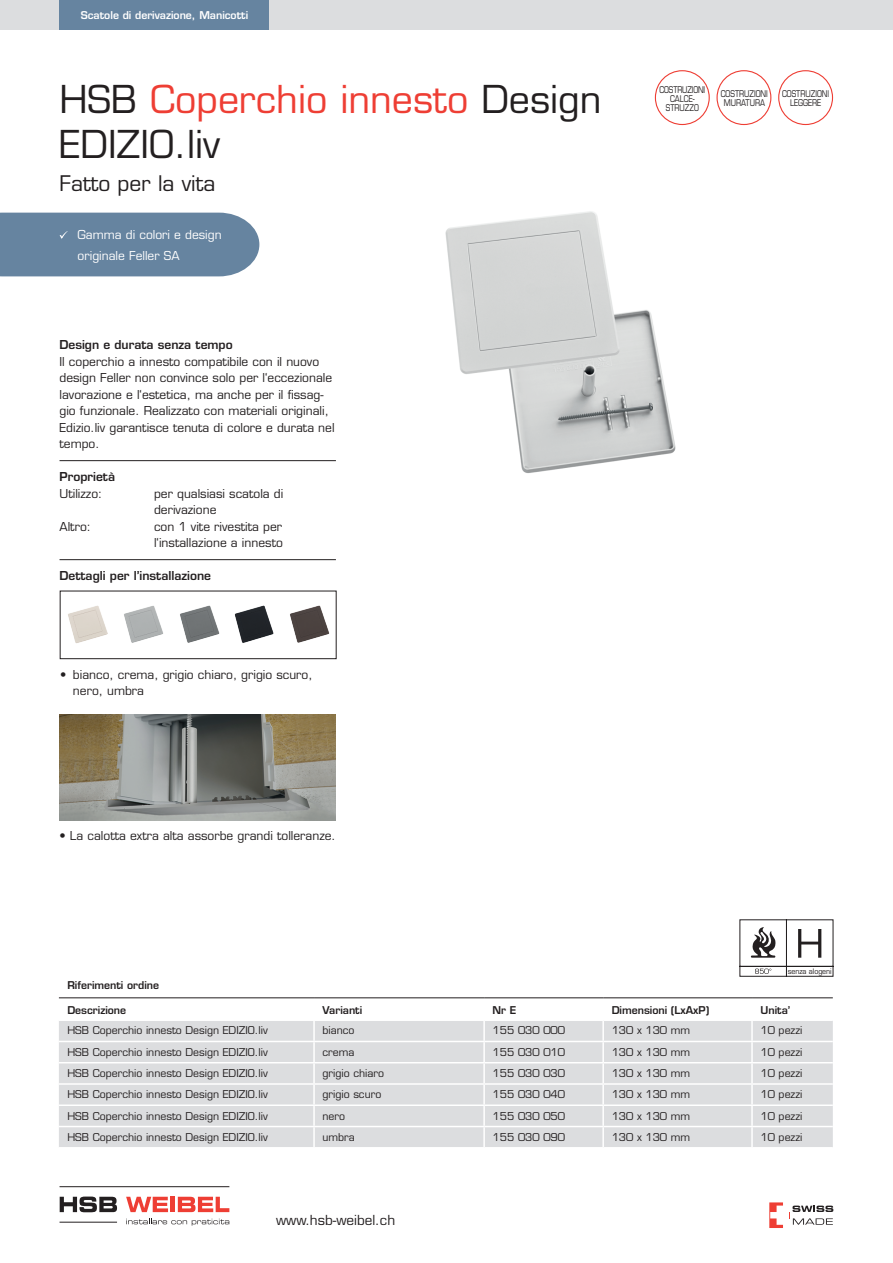
<style>
.page{position:relative;width:893px;height:1263px;background:#fff}
.page>*{position:absolute;margin:0;border:0;box-sizing:border-box;transform-origin:0 0}
.t1{font:37.5px "Eurostile LT Std";color:#ee3e34}
.t2{font:37.5px "Eurostile LT Std";color:#231f20}
.t3{font:21px "Eurostile LT Std";color:#231f20}
.t4{font:13.5px "Eurostile LT Std";color:#231f20}
.t5{font:12px/16.5px "Eurostile LT Std";color:#231f20}
.t6{font:600 12px "Eurostile LT Std";color:#231f20}
.t7{font:12px/20.7px "Eurostile LT Std";color:#fff}
.t8{font:10.5px "Eurostile LT Std";color:#231f20}
.t9{font:600 10.5px "Eurostile LT Std";color:#231f20}
.t10{font:600 10.5px "Eurostile LT Std";color:#fff}
.t11{font:9px/9px "Eurostile LT Std";color:#231f20;text-align:center;scale:.8 1}
.t12{font:7.35px "Eurostile";letter-spacing:-.005em;color:#231f20;scale:.95 1}
.s1{color:#231f20}
</style>
<div class="page">
<svg style="left:769px;top:1202px;width:14px;height:26px"></svg>
<svg style="left:789px;top:1205px;width:44px;height:20px"></svg>
<img style="left:445px;top:211px;width:231px;height:262px">
<div style="left:0;top:0;width:893px;height:30px;background:#dcdddf"></div>
<div style="left:716px;top:70px;width:55px;height:55px;border:1px solid #ee3e34;border-radius:50%"></div>
<div style="left:655px;top:70px;width:55px;height:55px;border:1px solid #ee3e34;border-radius:50%"></div>
<div style="left:778px;top:70px;width:55px;height:55px;border:1px solid #ee3e34;border-radius:50%"></div>
<div style="left:60px;top:0;width:209px;height:30px;background:#6684a0"></div>
<hr style="left:60px;top:460px;width:276px;height:1px;background:#231f20">
<hr style="left:60px;top:559px;width:276px;height:1px;background:#231f20">
<div style="left:0;top:213px;width:259px;height:63px;background:#6684a0"></div>
<div style="left:59px;top:1021px;width:774px;height:126px;background:#dcdddf"></div>
<hr style="left:59px;top:997px;width:255px;height:1px;background:#231f20">
<hr style="left:314px;top:997px;width:170px;height:1px;background:#231f20">
<hr style="left:484px;top:997px;width:119px;height:1px;background:#231f20">
<hr style="left:603px;top:997px;width:149px;height:1px;background:#231f20">
<hr style="left:752px;top:997px;width:81px;height:1px;background:#231f20">
<hr style="left:59px;top:1041px;width:255px;height:1px;background:#fff">
<hr style="left:314px;top:1041px;width:170px;height:1px;background:#fff">
<hr style="left:484px;top:1041px;width:119px;height:1px;background:#fff">
<hr style="left:603px;top:1041px;width:149px;height:1px;background:#fff">
<hr style="left:752px;top:1041px;width:81px;height:1px;background:#fff">
<hr style="left:59px;top:1062px;width:255px;height:1px;background:#fff">
<hr style="left:314px;top:1062px;width:170px;height:1px;background:#fff">
<hr style="left:484px;top:1062px;width:119px;height:1px;background:#fff">
<hr style="left:603px;top:1062px;width:149px;height:1px;background:#fff">
<hr style="left:752px;top:1062px;width:81px;height:1px;background:#fff">
<hr style="left:59px;top:1083px;width:255px;height:2px;background:#fff">
<hr style="left:314px;top:1083px;width:170px;height:2px;background:#fff">
<hr style="left:484px;top:1083px;width:119px;height:2px;background:#fff">
<hr style="left:603px;top:1083px;width:149px;height:2px;background:#fff">
<hr style="left:752px;top:1083px;width:81px;height:2px;background:#fff">
<hr style="left:59px;top:1104px;width:255px;height:2px;background:#fff">
<hr style="left:314px;top:1104px;width:170px;height:2px;background:#fff">
<hr style="left:484px;top:1104px;width:119px;height:2px;background:#fff">
<hr style="left:603px;top:1104px;width:149px;height:2px;background:#fff">
<hr style="left:752px;top:1104px;width:81px;height:2px;background:#fff">
<hr style="left:59px;top:1126px;width:255px;height:1px;background:#fff">
<hr style="left:314px;top:1126px;width:170px;height:1px;background:#fff">
<hr style="left:484px;top:1126px;width:119px;height:1px;background:#fff">
<hr style="left:603px;top:1126px;width:149px;height:1px;background:#fff">
<hr style="left:752px;top:1126px;width:81px;height:1px;background:#fff">
<hr style="left:313px;top:1021px;width:2px;height:20px;background:#fff">
<hr style="left:313px;top:1042px;width:2px;height:20px;background:#fff">
<hr style="left:313px;top:1063px;width:2px;height:20px;background:#fff">
<svg style="left:313px;top:1085px;width:2px;height:19px"></svg>
<hr style="left:313px;top:1106px;width:2px;height:20px;background:#fff">
<hr style="left:313px;top:1127px;width:2px;height:20px;background:#fff">
<hr style="left:483px;top:1021px;width:2px;height:20px;background:#fff">
<hr style="left:483px;top:1042px;width:2px;height:20px;background:#fff">
<hr style="left:483px;top:1063px;width:2px;height:20px;background:#fff">
<svg style="left:483px;top:1085px;width:2px;height:19px"></svg>
<hr style="left:483px;top:1106px;width:2px;height:20px;background:#fff">
<hr style="left:483px;top:1127px;width:2px;height:20px;background:#fff">
<hr style="left:602px;top:1021px;width:2px;height:20px;background:#fff">
<hr style="left:602px;top:1042px;width:2px;height:20px;background:#fff">
<hr style="left:602px;top:1063px;width:2px;height:20px;background:#fff">
<svg style="left:602px;top:1085px;width:2px;height:19px"></svg>
<hr style="left:602px;top:1106px;width:2px;height:20px;background:#fff">
<hr style="left:602px;top:1127px;width:2px;height:20px;background:#fff">
<hr style="left:751px;top:1021px;width:2px;height:20px;background:#fff">
<hr style="left:751px;top:1042px;width:2px;height:20px;background:#fff">
<hr style="left:751px;top:1063px;width:2px;height:20px;background:#fff">
<svg style="left:751px;top:1085px;width:2px;height:19px"></svg>
<hr style="left:751px;top:1106px;width:2px;height:20px;background:#fff">
<hr style="left:751px;top:1127px;width:2px;height:20px;background:#fff">
<svg style="left:740px;top:919px;width:93px;height:57px"></svg>
<hr style="left:60px;top:1186px;width:169px;height:1px;background:#231f20">
<hr style="left:60px;top:1222px;width:57px;height:1px;background:#231f20">
<svg style="left:60px;top:1196px;width:57px;height:17px"></svg>
<svg style="left:126px;top:1197px;width:42px;height:16px"></svg>
<hr style="left:171px;top:1197px;width:4px;height:15px;background:#ee3e34">
<svg style="left:178px;top:1197px;width:52px;height:16px"></svg>
<svg style="left:126px;top:1219px;width:104px;height:7px"></svg>
<div style="left:60px;top:591px;width:276px;height:68px;border:1px solid #231f20"></div>
<img style="left:68px;top:605px;width:40px;height:38px">
<img style="left:234px;top:605px;width:40px;height:38px">
<img style="left:290px;top:605px;width:40px;height:38px">
<img style="left:180px;top:605px;width:40px;height:38px">
<img style="left:124px;top:606px;width:39px;height:37px">
<img style="left:60px;top:714px;width:276px;height:107px">
<p class="t10" style="left:81px;top:9px;width:169px">Scatole di derivazione, Manicotti</p>
<h1 class="t1" style="left:60px;top:77px;width:543px"><span class="s1">HSB</span> Coperchio innesto <span class="s1">Design</span></h1>
<h1 class="t2" style="left:60px;top:122px;width:162px">EDIZIO.liv</h1>
<h2 class="t3" style="left:60px;top:171px;width:157px">Fatto per la vita</h2>
<p class="t7" style="left:78px;top:224px;width:146px">Gamma di colori e design originale Feller SA</p>
<p class="t6" style="left:60px;top:337px;width:175px">Design e durata senza tempo</p>
<p class="t5" style="left:60px;top:353px;width:277px">Il coperchio a innesto compatibile con il nuovo design Feller non convince solo per l‘eccezionale lavorazione e l‘estetica, ma anche per il fissag&shy;gio funzionale. Realizzato con materiali originali, Edizio.liv garantisce tenuta di colore e durata nel tempo.</p>
<p class="t6" style="left:60px;top:469px;width:57px">Proprietà</p>
<p class="t5" style="left:60px;top:485px;width:44px">Utilizzo:</p>
<p class="t5" style="left:154px;top:485px;width:131px">per qualsiasi scatola di derivazione</p>
<p class="t5" style="left:60px;top:518px;width:33px">Altro:</p>
<p class="t5" style="left:154px;top:518px;width:130px">con 1 vite rivestita per l‘installazione a innesto</p>
<p class="t6" style="left:60px;top:568px;width:153px">Dettagli per l’installazione</p>
<p class="t5" style="left:73px;top:666px;width:241px;text-indent:-13px">• bianco, crema, grigio chiaro, grigio scuro, nero, umbra</p>
<p class="t5" style="left:60px;top:827px;width:278px">• La calotta extra alta assorbe grandi tolleranze.</p>
<p class="t11" style="left:660px;top:85px;width:58px">COSTRUZIONI<br>CALCE-<br>STRUZZO</p>
<p class="t11" style="left:782px;top:90px;width:60px">COSTRUZIONI</p>
<p class="t11" style="left:721px;top:90px;width:60px">COSTRUZIONI<br>MURATURA</p>
<p class="t11" style="left:790px;top:99px;width:40px">LEGGERE</p>
<p class="t12" style="left:788px;top:967px;width:48px">senza alogeni</p>
<p class="t9" style="left:67px;top:978px;width:93px">Riferimenti ordine</p>
<p class="t9" style="left:67px;top:1004px;width:60px">Descrizione</p>
<p class="t9" style="left:323px;top:1004px;width:41px">Varianti</p>
<p class="t9" style="left:493px;top:1004px;width:25px">Nr E</p>
<p class="t9" style="left:612px;top:1004px;width:99px">Dimensioni (LxAxP)</p>
<p class="t9" style="left:760px;top:1004px;width:31px">Unita’</p>
<p class="t8" style="left:67px;top:1024px;width:202px">HSB Coperchio innesto Design EDIZIO.liv</p>
<p class="t8" style="left:323px;top:1024px;width:34px">bianco</p>
<p class="t8" style="left:493px;top:1024px;width:74px">155 030 000</p>
<p class="t8" style="left:612px;top:1024px;width:80px">130 x 130 mm</p>
<p class="t8" style="left:760px;top:1024px;width:43px">10 pezzi</p>
<p class="t8" style="left:67px;top:1045px;width:202px">HSB Coperchio innesto Design EDIZIO.liv</p>
<p class="t8" style="left:323px;top:1045px;width:33px">crema</p>
<p class="t8" style="left:493px;top:1045px;width:74px">155 030 010</p>
<p class="t8" style="left:612px;top:1045px;width:80px">130 x 130 mm</p>
<p class="t8" style="left:760px;top:1045px;width:43px">10 pezzi</p>
<p class="t8" style="left:67px;top:1067px;width:202px">HSB Coperchio innesto Design EDIZIO.liv</p>
<p class="t8" style="left:323px;top:1067px;width:63px">grigio chiaro</p>
<p class="t8" style="left:493px;top:1067px;width:74px">155 030 030</p>
<p class="t8" style="left:612px;top:1067px;width:80px">130 x 130 mm</p>
<p class="t8" style="left:760px;top:1067px;width:43px">10 pezzi</p>
<p class="t8" style="left:67px;top:1088px;width:202px">HSB Coperchio innesto Design EDIZIO.liv</p>
<p class="t8" style="left:323px;top:1088px;width:60px">grigio scuro</p>
<p class="t8" style="left:493px;top:1088px;width:74px">155 030 040</p>
<p class="t8" style="left:612px;top:1088px;width:80px">130 x 130 mm</p>
<p class="t8" style="left:760px;top:1088px;width:43px">10 pezzi</p>
<p class="t8" style="left:67px;top:1109px;width:202px">HSB Coperchio innesto Design EDIZIO.liv</p>
<p class="t8" style="left:323px;top:1109px;width:24px">nero</p>
<p class="t8" style="left:493px;top:1109px;width:74px">155 030 050</p>
<p class="t8" style="left:612px;top:1109px;width:80px">130 x 130 mm</p>
<p class="t8" style="left:760px;top:1109px;width:43px">10 pezzi</p>
<p class="t8" style="left:67px;top:1130px;width:202px">HSB Coperchio innesto Design EDIZIO.liv</p>
<p class="t8" style="left:323px;top:1130px;width:34px">umbra</p>
<p class="t8" style="left:493px;top:1130px;width:74px">155 030 090</p>
<p class="t8" style="left:612px;top:1130px;width:80px">130 x 130 mm</p>
<p class="t8" style="left:760px;top:1130px;width:43px">10 pezzi</p>
<p class="t4" style="left:276px;top:1211px;width:121px">www.hsb-weibel.ch</p>
</div>
